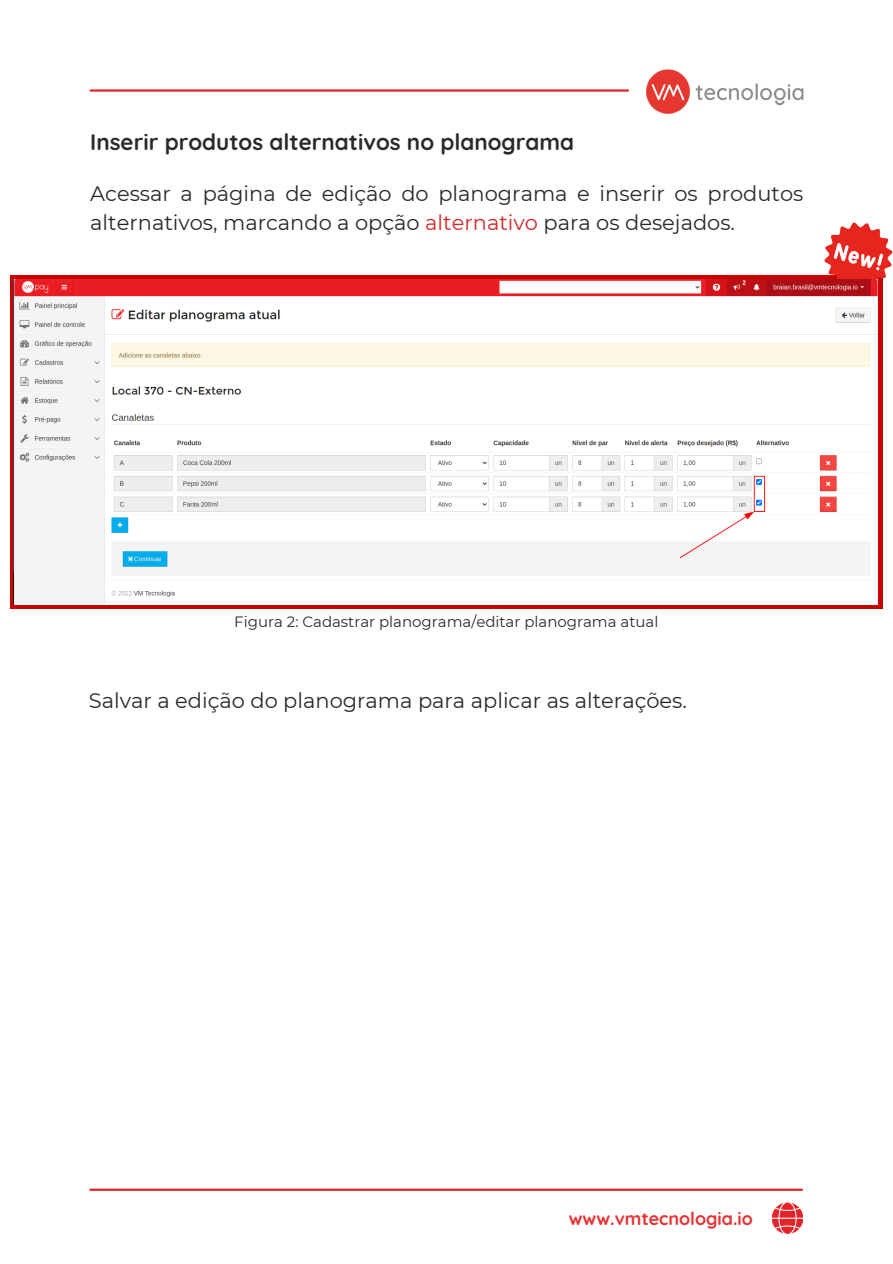
<style>
.page{position:relative;width:893px;height:1264px;background:#fff}
.page>*{position:absolute;margin:0;border:0;box-sizing:border-box;transform-origin:0 0}
.t1{font:700 22.5px "Quicksand";color:#2a2a2a}
.t2{font:21px/28px "Montserrat";color:#2a2a2a}
.t3{font:700 18px "Quicksand";color:#e73235}
.t4{font:15px "Montserrat";color:#2a2a2a}
.s1{color:#d52929}
</style>
<div class="page">
<hr style="left:90px;top:1188px;width:712px;height:2px;background:#e4242b">
<svg style="left:772px;top:1202px;width:31px;height:31px"></svg>
<hr style="left:91px;top:89px;width:537px;height:3px;background:#e4242b">
<div style="left:10px;top:275px;width:872px;height:333px;background:linear-gradient(to right,#ca0204,#ca0204)"></div>
<img style="left:646px;top:69px;width:158px;height:45px">
<svg style="left:824px;top:222px;width:68px;height:68px"></svg>
<img style="left:13px;top:279px;width:864px;height:325px">
<p class="t1" style="left:90px;top:127px;width:485px">Inserir produtos alternativos no planograma</p>
<p class="t2" style="left:90px;top:180px;width:714px">Acessar a página de edição do planograma e inserir os produtos alternativos, marcando a opção <span class="s1">alternativo</span> para os desejados.</p>
<p class="t4" style="left:234px;top:612px;width:425px">Figura 2: Cadastrar planograma/editar planograma atual</p>
<p class="t2" style="left:89px;top:686px;width:599px">Salvar a edição do planograma para aplicar as alterações.</p>
<p class="t3" style="left:568px;top:1207px;width:185px">www.vmtecnologia.io</p>
</div>
